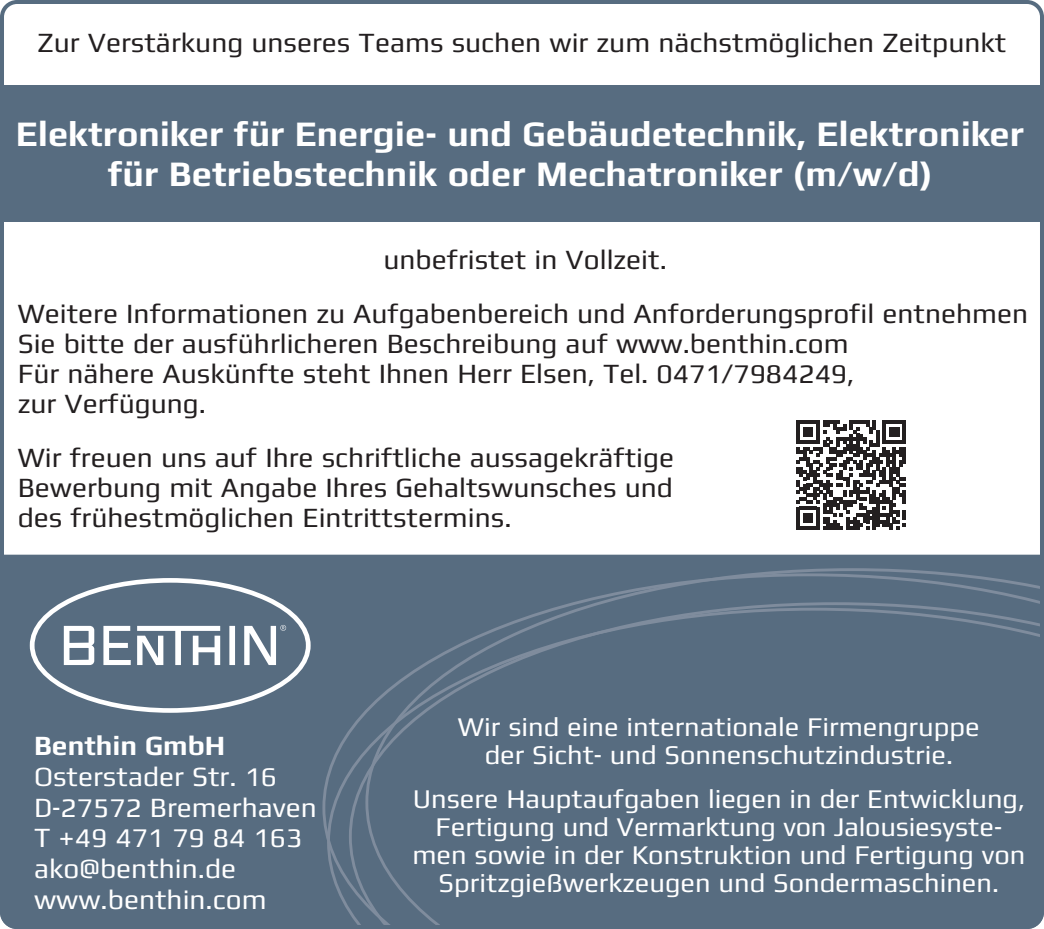
<style>
.page{position:relative;width:1044px;height:929px;background:#fff}
.page>*{position:absolute;margin:0;border:0;box-sizing:border-box;transform-origin:0 0}
.t1{font:700 36px/40px "Mdd";color:#fff;text-align:center}
.t2{font:28px/30px "Mdd";color:#231f20}
.t3{font:28px "Mdd";color:#fff}
.t4{font:700 28px "Mdd";color:#fff}
.t5{font:27.2px/28px "Mdd";color:#fff;text-align:center}
</style>
<div class="page">
<div style="left:0;top:85px;width:1043px;height:136px;background:#576c80"></div>
<div style="left:5px;top:554px;width:1033px;height:370px;background:#576c80"></div>
<div style="left:321px;top:572px;width:722px;height:357px;background:#576c80"></div>
<svg style="left:30px;top:578px;width:280px;height:135px"></svg>
<svg style="left:796px;top:420px;width:109px;height:110px"></svg>
<div style="left:0;top:0;width:1043px;height:929px;border:4px solid #576c80;border-radius:15px"></div>
<p class="t2" style="left:38px;top:28px;width:970px">Zur Verstärkung unseres Teams suchen wir zum nächstmöglichen Zeitpunkt</p>
<p class="t1" style="left:16px;top:114px;width:1009px">Elektroniker für Energie- und Gebäudetechnik, Elektroniker für Betriebstechnik oder Mechatroniker (m/w/d)</p>
<p class="t2" style="left:383px;top:245px;width:285px">unbefristet in Vollzeit.</p>
<p class="t2" style="left:18px;top:299px;width:1011px">Weitere Informationen zu Aufgabenbereich und Anforderungsprofil entnehmen<br>Sie bitte der ausführlicheren Beschreibung auf www.benthin.com</p>
<p class="t2" style="left:18px;top:359px;width:837px">Für nähere Auskünfte steht Ihnen Herr Elsen, Tel. 0471/7984249,</p>
<p class="t2" style="left:18px;top:389px;width:190px">zur Verfügung.</p>
<p class="t2" style="left:18px;top:443px;width:657px">Wir freuen uns auf Ihre schriftliche aussagekräftige</p>
<p class="t2" style="left:18px;top:473px;width:656px">Bewerbung mit Angabe Ihres Gehaltswunsches und</p>
<p class="t2" style="left:18px;top:503px;width:495px">des frühestmöglichen Eintrittstermins.</p>
<p class="t4" style="left:34px;top:731px;width:193px">Benthin GmbH</p>
<p class="t3" style="left:34px;top:762px;width:244px">Osterstader Str. 16</p>
<p class="t3" style="left:34px;top:793px;width:284px">D-27572 Bremerhaven</p>
<p class="t3" style="left:34px;top:824px;width:270px">T +49 471 79 84 163</p>
<p class="t3" style="left:34px;top:855px;width:203px">ako@benthin.de</p>
<p class="t3" style="left:34px;top:885px;width:234px">www.benthin.com</p>
<p class="t5" style="left:458px;top:713px;width:523px">Wir sind eine internationale Firmengruppe</p>
<p class="t5" style="left:484px;top:741px;width:469px">der Sicht- und Sonnenschutzindustrie.</p>
<p class="t5" style="left:412px;top:785px;width:614px">Unsere Hauptaufgaben liegen in der Entwicklung, Fertigung und Vermarktung von Jalousiesyste&shy;men sowie in der Konstruktion und Fertigung von Spritzgießwerkzeugen und Sondermaschinen.</p>
</div>
